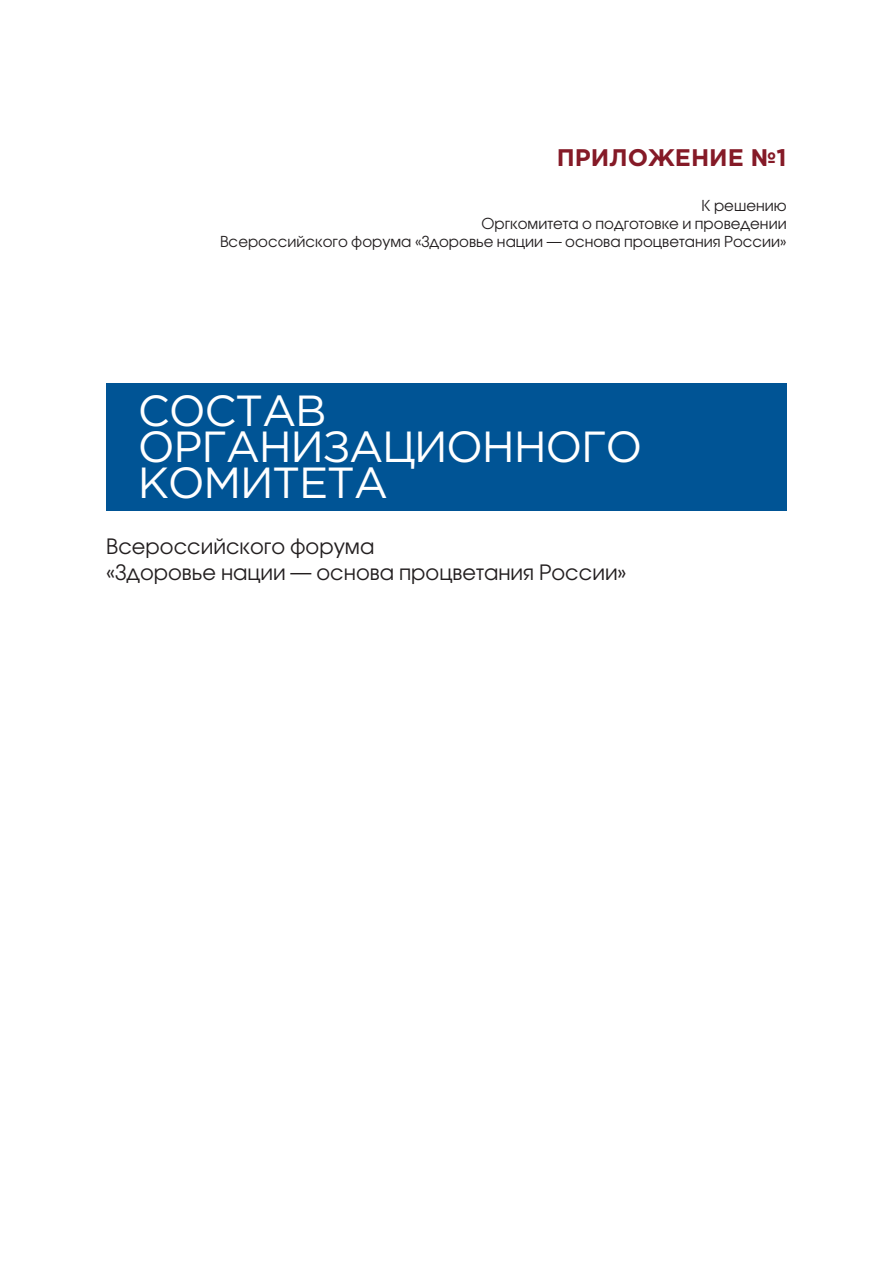
<style>
.page{position:relative;width:893px;height:1263px;background:#fff}
.page>*{position:absolute;margin:0;border:0;box-sizing:border-box;transform-origin:0 0}
.t1{font:43.5px/36px "Gotham Pro";letter-spacing:-.03em;color:#fff}
.t2{font:700 24px "Gotham Pro";color:#851a27}
.t3{font:21px/25.2px "Avant Garde Gothic C";color:#231f20}
.t4{font:15px/18px "Avant Garde Gothic C";color:#231f20;text-align:right}
</style>
<div class="page">
<div style="left:106px;top:383px;width:681px;height:127px;background:#005495"></div>
<h2 class="t2" style="left:557px;top:149px;width:231px">ПРИЛОЖЕНИЕ №1</h2>
<p class="t4" style="left:220px;top:198px;width:568px">К решению<br>Оргкомитета о подготовке и проведении<br>Всероссийского форума «Здоровье нации — основа процветания России»</p>
<h1 class="t1" style="left:138px;top:396px;width:506px">СОСТАВ<br>ОРГАНИЗАЦИОННОГО<br>КОМИТЕТА</h1>
<h3 class="t3" style="left:106px;top:536px;width:522px">Всероссийского форума<br>«Здоровье нации — основа процветания России»</h3>
</div>
